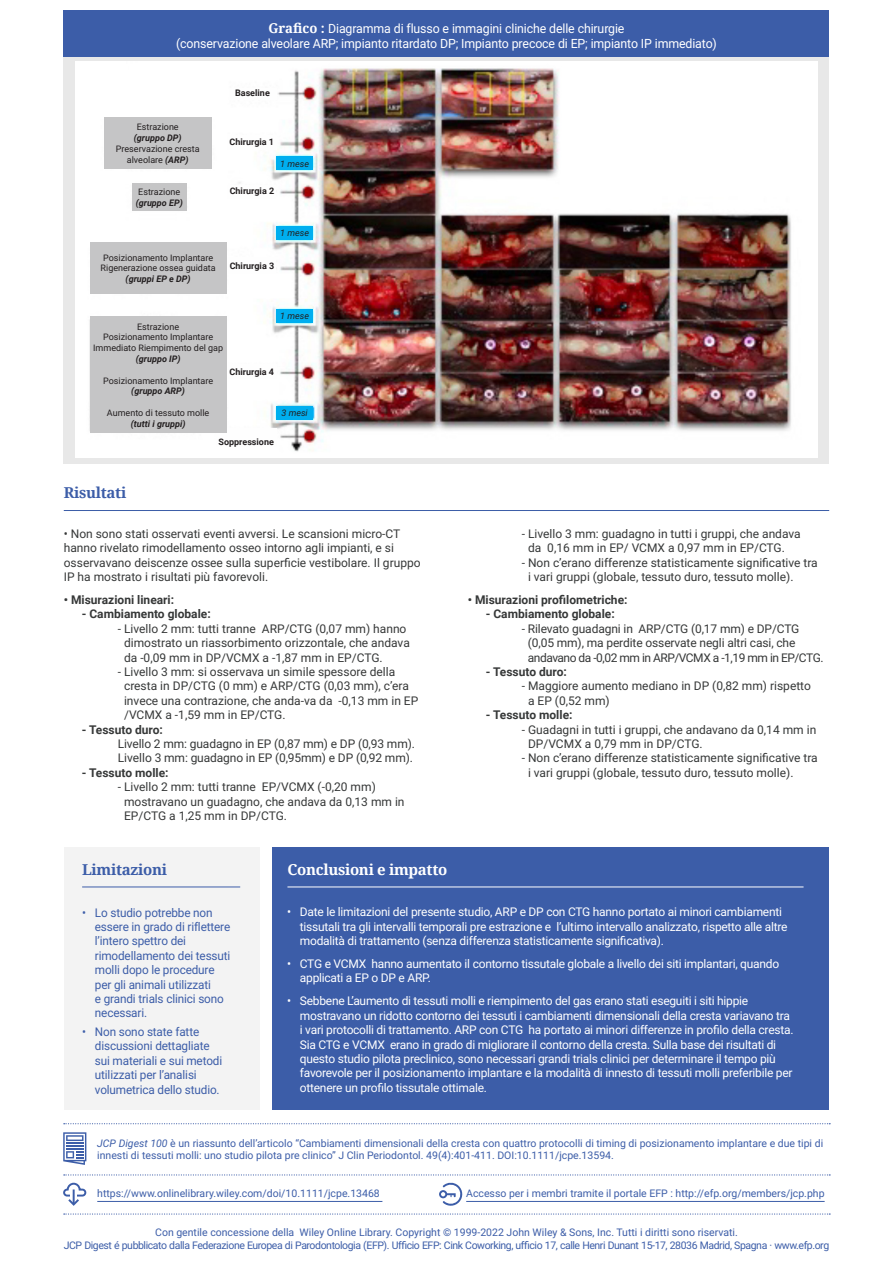
<style>
.page{position:relative;width:893px;height:1263px;background:#fff}
.page>*{position:absolute;margin:0;border:0;box-sizing:border-box;transform-origin:0 0}
.t1{font:700 15px "Noto Serif";letter-spacing:-.02em;color:#3c5da8}
.t2{font:700 15px "Noto Serif";letter-spacing:-.02em;color:#fff}
.t3{font:12.75px "Roboto";letter-spacing:-.01em;color:#fff}
.t4{font:12px/14.4px "Roboto";color:#363838}
.t5{font:12px/14.4px "Roboto";letter-spacing:-.02em;color:#fff}
.t6{font:12px/14.4px "Roboto";letter-spacing:-.01em;color:#3c5da8}
.t7{font:700 12px "Roboto";color:#363838}
.t8{font:10.5px/12.6px "Roboto";color:#3c5da8}
.t9{font:10.5px "Roboto";letter-spacing:-.04em;color:#3c5da8}
.t10{font:9px/10.8px "Roboto";color:#231f20;text-align:center}
.t11{font:700 9px "Roboto";color:#231f20}
.t12{font:italic 700 9px "Roboto";color:#231f20}
.t13{font:italic 9px "Roboto";color:#231f20}
.s1{font-family:"Noto Serif";font-weight:700;font-size:13.5px}
.s2{font-weight:700;font-style:italic}
.s3{font-style:italic}
</style>
<div class="page">
<div style="left:64px;top:847px;width:196px;height:263px;background:#f3f3f3"></div>
<hr style="left:82px;top:887px;width:158px;height:1px;background:#3c5da8">
<div style="left:273px;top:847px;width:556px;height:263px;background:#3c5da8"></div>
<svg style="left:64px;top:1213px;width:766px;height:1px"></svg>
<svg style="left:64px;top:1123px;width:766px;height:1px"></svg>
<svg style="left:63px;top:1132px;width:23px;height:33px"></svg>
<svg style="left:64px;top:1174px;width:766px;height:1px"></svg>
<hr style="left:97px;top:1201px;width:285px;height:1px;background:#3c5da8">
<svg style="left:63px;top:1182px;width:24px;height:24px"></svg>
<hr style="left:466px;top:1201px;width:359px;height:1px;background:#3c5da8">
<svg style="left:439px;top:1182px;width:24px;height:24px"></svg>
<hr style="left:64px;top:510px;width:765px;height:1px;background:#3c5da8">
<hr style="left:287px;top:887px;width:516px;height:1px;background:#fff">
<div style="left:64px;top:53px;width:765px;height:410px;background:#e8e8e8"></div>
<div style="left:64px;top:10px;width:765px;height:47px;background:#3c5da8"></div>
<img style="left:75px;top:62px;width:743px;height:396px">
<div style="left:104px;top:117px;width:107px;height:52px;background:#c5c5c6"></div>
<div style="left:90px;top:242px;width:136px;height:52px;background:#c5c5c6"></div>
<div style="left:132px;top:183px;width:54px;height:27px;background:#c5c5c6"></div>
<div style="left:229px;top:88px;width:47px;height:11px;background:#fefefe"></div>
<div style="left:227px;top:136px;width:49px;height:14px;background:#fefefe"></div>
<div style="left:276px;top:156px;width:37px;height:14px;background:#00aeef"></div>
<div style="left:276px;top:226px;width:37px;height:14px;background:#00aeef"></div>
<div style="left:276px;top:309px;width:37px;height:14px;background:#00aeef"></div>
<div style="left:276px;top:406px;width:37px;height:14px;background:#00aeef"></div>
<div style="left:228px;top:185px;width:48px;height:14px;background:#fefefe"></div>
<div style="left:228px;top:258px;width:48px;height:16px;background:#fefefe"></div>
<div style="left:227px;top:364px;width:49px;height:15px;background:#fefefe"></div>
<div style="left:216px;top:429px;width:60px;height:18px;background:#fefefe"></div>
<div style="left:90px;top:317px;width:136px;height:116px;background:#c5c5c6"></div>
<p class="t3" style="left:268px;top:19px;width:357px"><span class="s1">Grafico :</span> Diagramma di flusso e immagini cliniche delle chirurgie</p>
<p class="t3" style="left:176px;top:35px;width:542px">(conservazione alveolare ARP; impianto ritardato DP; Impianto precoce di EP; impianto IP immediato)</p>
<p class="t10" style="left:137px;top:121px;width:43px">Estrazione</p>
<p class="t12" style="left:134px;top:132px;width:49px">(gruppo DP)</p>
<p class="t10" style="left:116px;top:143px;width:85px">Preservazione cresta alveolare <span class="s2">(ARP)</span></p>
<p class="t10" style="left:136px;top:186px;width:49px;text-align:left">Estrazione <span class="s2">(gruppo EP)</span></p>
<p class="t10" style="left:103px;top:252px;width:112px">Posizionamento Implantare</p>
<p class="t10" style="left:101px;top:263px;width:117px">Rigenerazione ossea guidata <span class="s2">(gruppi EP e DP)</span></p>
<p class="t11" style="left:235px;top:87px;width:36px">Baseline</p>
<p class="t11" style="left:230px;top:135px;width:46px">Chirurgia 1</p>
<p class="t13" style="left:280px;top:157px;width:30px">1 mese</p>
<p class="t11" style="left:230px;top:184px;width:46px">Chirurgia 2</p>
<p class="t13" style="left:280px;top:227px;width:30px">1 mese</p>
<p class="t11" style="left:230px;top:260px;width:46px">Chirurgia 3</p>
<p class="t13" style="left:280px;top:310px;width:30px">1 mese</p>
<p class="t10" style="left:137px;top:321px;width:43px">Estrazione</p>
<p class="t10" style="left:93px;top:331px;width:132px">Posizionamento Implantare<br>Immediato Riempimento del gap <span class="s2">(gruppo IP)</span></p>
<p class="t10" style="left:103px;top:375px;width:112px">Posizionamento Implantare <span class="s2">(gruppo ARP)</span></p>
<p class="t10" style="left:107px;top:407px;width:104px">Aumento di tessuto molle</p>
<p class="t12" style="left:131px;top:417px;width:56px">(tutti i gruppi)</p>
<p class="t11" style="left:230px;top:365px;width:46px">Chirurgia 4</p>
<p class="t13" style="left:282px;top:407px;width:28px">3 mesi</p>
<p class="t1" style="left:64px;top:482px;width:64px">Risultati</p>
<p class="t11" style="left:219px;top:435px;width:57px">Soppressione</p>
<p class="t4" style="left:64px;top:526px;width:358px">• Non sono stati osservati eventi avversi. Le scansioni micro-CT hanno rivelato rimodellamento osseo intorno agli impianti, e si osservavano deiscenze ossee sulla superficie vestibolare. Il gruppo IP ha mostrato i risultati più favorevoli.</p>
<p class="t7" style="left:64px;top:591px;width:112px">• Misurazioni lineari:</p>
<p class="t7" style="left:82px;top:606px;width:130px">- Cambiamento globale:</p>
<p class="t4" style="left:124px;top:621px;width:287px;text-indent:-6px">- Livello 2 mm: tutti tranne ARP/CTG (0,07 mm) hanno dimostrato un riassorbimento orizzontale, che andava da -0,09 mm in DP/VCMX a -1,87 mm in EP/CTG.</p>
<p class="t4" style="left:124px;top:664px;width:296px;text-indent:-6px">- Livello 3 mm: si osservava un simile spessore della cresta in DP/CTG (0 mm) e ARP/CTG (0,03 mm), c’era invece una contrazione, che anda-va da -0,13 mm in EP /VCMX a -1,59 mm in EP/CTG.</p>
<p class="t7" style="left:82px;top:721px;width:83px">- Tessuto duro:</p>
<p class="t4" style="left:118px;top:736px;width:299px">Livello 2 mm: guadagno in EP (0,87 mm) e DP (0,93 mm).</p>
<p class="t4" style="left:118px;top:750px;width:297px">Livello 3 mm: guadagno in EP (0,95mm) e DP (0,92 mm).</p>
<p class="t7" style="left:82px;top:764px;width:88px">- Tessuto molle:</p>
<p class="t4" style="left:124px;top:779px;width:282px;text-indent:-6px">- Livello 2 mm: tutti tranne EP/VCMX (-0,20 mm) mostravano un guadagno, che andava da 0,13 mm in<br>EP/CTG a 1,25 mm in DP/CTG.</p>
<p class="t1" style="left:82px;top:859px;width:86px">Limitazioni</p>
<p class="t2" style="left:287px;top:859px;width:161px">Conclusioni e impatto</p>
<p class="t4" style="left:528px;top:526px;width:274px;text-indent:-6px">- Livello 3 mm: guadagno in tutti i gruppi, che andava da 0,16 mm in EP/ VCMX a 0,97 mm in EP/CTG.</p>
<p class="t4" style="left:528px;top:555px;width:291px;text-indent:-6px">- Non c’erano differenze statisticamente significative tra i vari gruppi (globale, tessuto duro, tessuto molle).</p>
<p class="t7" style="left:468px;top:591px;width:161px">• Misurazioni profilometriche:</p>
<p class="t7" style="left:486px;top:606px;width:130px">- Cambiamento globale:</p>
<p class="t4" style="left:528px;top:621px;width:297px;text-indent:-6px">- Rilevato guadagni in ARP/CTG (0,17 mm) e DP/CTG (0,05 mm), ma perdite osservate negli altri casi, che andavano da -0,02 mm in ARP/VCMX a -1,19 mm in EP/CTG.</p>
<p class="t7" style="left:486px;top:663px;width:83px">- Tessuto duro:</p>
<p class="t4" style="left:528px;top:678px;width:284px;text-indent:-6px">- Maggiore aumento mediano in DP (0,82 mm) rispetto a EP (0,52 mm)</p>
<p class="t7" style="left:486px;top:706px;width:88px">- Tessuto molle:</p>
<p class="t4" style="left:528px;top:722px;width:290px;text-indent:-6px">- Guadagni in tutti i gruppi, che andavano da 0,14 mm in<br>DP/VCMX a 0,79 mm in DP/CTG.</p>
<p class="t4" style="left:528px;top:750px;width:291px;text-indent:-6px">- Non c’erano differenze statisticamente significative tra i vari gruppi (globale, tessuto duro, tessuto molle).</p>
<p class="t6" style="left:95px;top:905px;width:137px;text-indent:-13px">• Lo studio potrebbe non essere in grado di riflettere l’intero spettro dei rimodellamento dei tessuti molli dopo le procedure per gli animali utilizzati<br>e grandi trials clinici sono necessari.</p>
<p class="t6" style="left:95px;top:1024px;width:129px;text-indent:-13px">• Non sono state fatte discussioni dettagliate sui materiali e sui metodi utilizzati per l’analisi volumetrica dello studio.</p>
<p class="t5" style="left:300px;top:904px;width:489px;text-indent:-13px">• Date le limitazioni del presente studio, ARP e DP con CTG hanno portato ai minori cambiamenti tissutali tra gli intervalli temporali pre estrazione e l’ultimo intervallo analizzato, rispetto alle altre modalità di trattamento (senza differenza statisticamente significativa).</p>
<p class="t5" style="left:300px;top:956px;width:481px;text-indent:-13px">• CTG e VCMX hanno aumentato il contorno tissutale globale a livello dei siti implantari, quando applicati a EP o DP e ARP.</p>
<p class="t5" style="left:300px;top:993px;width:495px;text-indent:-13px">• Sebbene L’aumento di tessuti molli e riempimento del gas erano stati eseguiti i siti hippie mostravano un ridotto contorno dei tessuti i cambiamenti dimensionali della cresta variavano tra i vari protocolli di trattamento. ARP con CTG ha portato ai minori differenze in profilo della cresta.<br>Sia CTG e VCMX erano in grado di migliorare il contorno della cresta. Sulla base dei risultati di questo studio pilota preclinico, sono necessari grandi trials clinici per determinare il tempo più favorevole per il posizionamento implantare e la modalità di innesto di tessuti molli preferibile per ottenere un profilo tissutale ottimale.</p>
<p class="t8" style="left:97px;top:1136px;width:727px"><span class="s3">JCP Digest 100</span> è un riassunto dell’articolo “Cambiamenti dimensionali della cresta con quattro protocolli di timing di posizionamento implantare e due tipi di innesti di tessuti molli: uno studio pilota pre clinico” J Clin Periodontol. 49(4):401-411. DOI:10.1111/jcpe.13594.</p>
<p class="t8" style="left:97px;top:1186px;width:284px">https://www.onlinelibrary.wiley.com/doi/10.1111/jcpe.13468</p>
<p class="t8" style="left:466px;top:1186px;width:360px">Accesso per i membri tramite il portale EFP : http://efp.org/members/jcp.php</p>
<p class="t8" style="left:155px;top:1225px;width:584px">Con gentile concessione della Wiley Online Library. Copyright © 1999-2022 John Wiley &amp; Sons, Inc. Tutti i diritti sono riservati.</p>
<p class="t9" style="left:64px;top:1237px;width:767px">JCP Digest é pubblicato dalla Federazione Europea di Parodontologia (EFP). Ufficio EFP: Cink Coworking, ufficio 17, calle Henri Dunant 15-17, 28036 Madrid, Spagna · www.efp.org</p>
</div>
